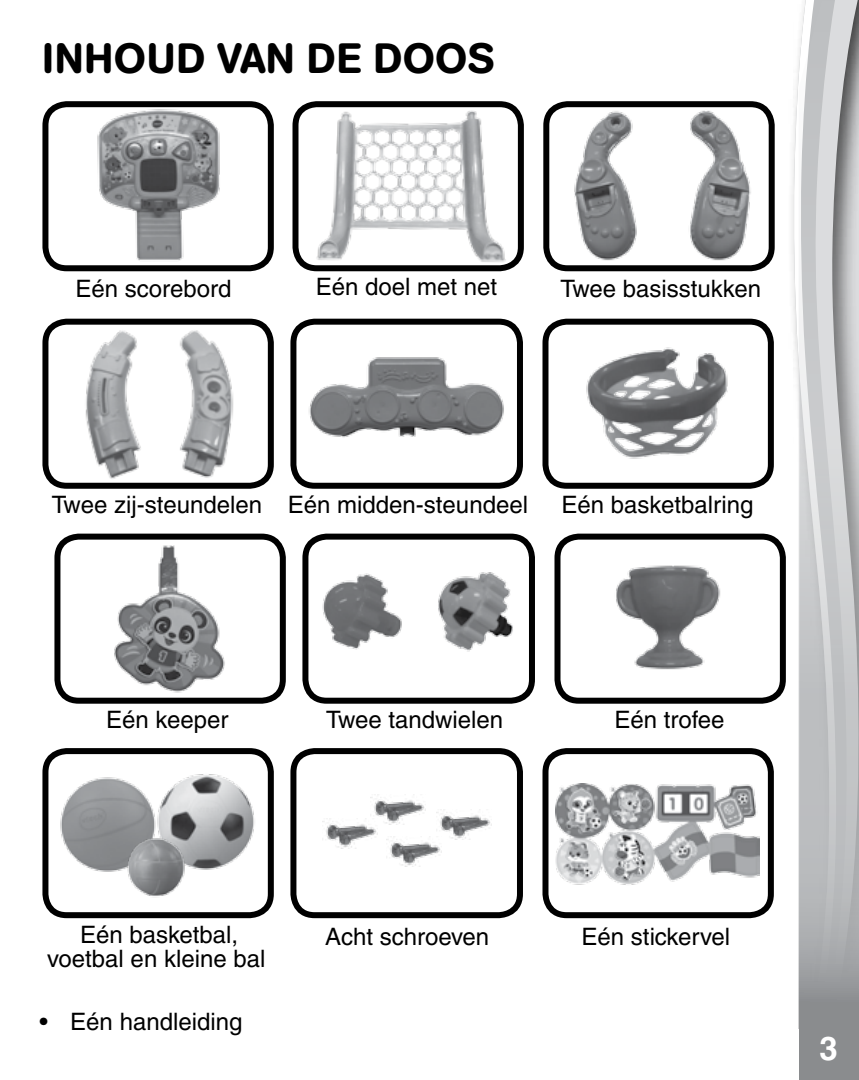
<style>
.page{position:relative;width:859px;height:1080px;background:#fff}
.page>*{position:absolute;margin:0;border:0;box-sizing:border-box;transform-origin:0 0}
.t1{font:500 42px "AG Book Rounded";letter-spacing:.02em;color:#000}
.t2{font:700 33px "Helvetica";color:#fff}
.t3{font:500 24px/24px "Helvetica";color:#000;text-align:center}
</style>
<div class="page">
<svg style="left:793px;top:55px;width:6px;height:974px"></svg>
<svg style="left:799px;top:0;width:60px;height:1080px;background:#bdbec0"></svg>
<div style="left:292px;top:101px;width:232px;height:170px;border:6px solid #000;border-radius:21px"></div>
<div style="left:42px;top:101px;width:232px;height:170px;border:6px solid #000;border-radius:21px"></div>
<div style="left:543px;top:101px;width:232px;height:170px;border:6px solid #000;border-radius:21px"></div>
<div style="left:42px;top:319px;width:232px;height:170px;border:6px solid #000;border-radius:21px"></div>
<div style="left:542px;top:319px;width:232px;height:170px;border:6px solid #000;border-radius:21px"></div>
<img style="left:586px;top:347px;width:142px;height:112px">
<div style="left:302px;top:534px;width:233px;height:170px;border:6px solid #000;border-radius:21px"></div>
<div style="left:54px;top:534px;width:232px;height:170px;border:6px solid #000;border-radius:21px"></div>
<div style="left:554px;top:534px;width:232px;height:170px;border:6px solid #000;border-radius:21px"></div>
<img style="left:322px;top:573px;width:80px;height:77px">
<img style="left:438px;top:572px;width:75px;height:80px">
<div style="left:42px;top:748px;width:232px;height:170px;border:6px solid #000;border-radius:21px"></div>
<div style="left:290px;top:748px;width:233px;height:170px;border:6px solid #000;border-radius:21px"></div>
<div style="left:542px;top:748px;width:232px;height:170px;border:6px solid #000;border-radius:21px"></div>
<img style="left:371px;top:794px;width:55px;height:30px">
<img style="left:322px;top:818px;width:55px;height:31px">
<img style="left:386px;top:836px;width:54px;height:30px">
<img style="left:436px;top:809px;width:54px;height:31px">
<img style="left:43px;top:767px;width:108px;height:141px">
<img style="left:151px;top:774px;width:104px;height:96px">
<img style="left:555px;top:783px;width:204px;height:102px">
<img style="left:616px;top:565px;width:105px;height:105px">
<img style="left:54px;top:105px;width:199px;height:162px">
<img style="left:103px;top:534px;width:125px;height:170px">
<img style="left:44px;top:318px;width:223px;height:171px">
<img style="left:292px;top:106px;width:232px;height:166px">
<img style="left:567px;top:105px;width:194px;height:162px">
<img style="left:290px;top:318px;width:233px;height:171px">
<img style="left:126px;top:834px;width:64px;height:66px">
<h1 class="t1" style="left:42px;top:33px;width:453px">INHOUD VAN DE DOOS</h1>
<p class="t3" style="left:76px;top:277px;width:158px">Eén scorebord</p>
<p class="t3" style="left:316px;top:274px;width:183px">Eén doel met net</p>
<p class="t3" style="left:561px;top:277px;width:202px">Twee basisstukken</p>
<p class="t3" style="left:52px;top:493px;width:478px">Twee zij-steundelen Eén midden-steundeel</p>
<p class="t3" style="left:561px;top:493px;width:193px">Eén basketbalring</p>
<p class="t3" style="left:106px;top:708px;width:124px">Eén keeper</p>
<p class="t3" style="left:326px;top:708px;width:178px">Twee tandwielen</p>
<p class="t3" style="left:615px;top:708px;width:112px">Eén trofee</p>
<p class="t3" style="left:47px;top:923px;width:220px">Eén basketbal, voetbal en kleine bal</p>
<p class="t3" style="left:40px;top:1009px;width:204px">• Eén handleiding</p>
<p class="t3" style="left:325px;top:924px;width:166px">Acht schroeven</p>
<p class="t3" style="left:582px;top:924px;width:150px">Eén stickervel</p>
<h2 class="t2" style="left:820px;top:1025px;width:26px">3 <sup>3</sup>3</h2>
</div>
